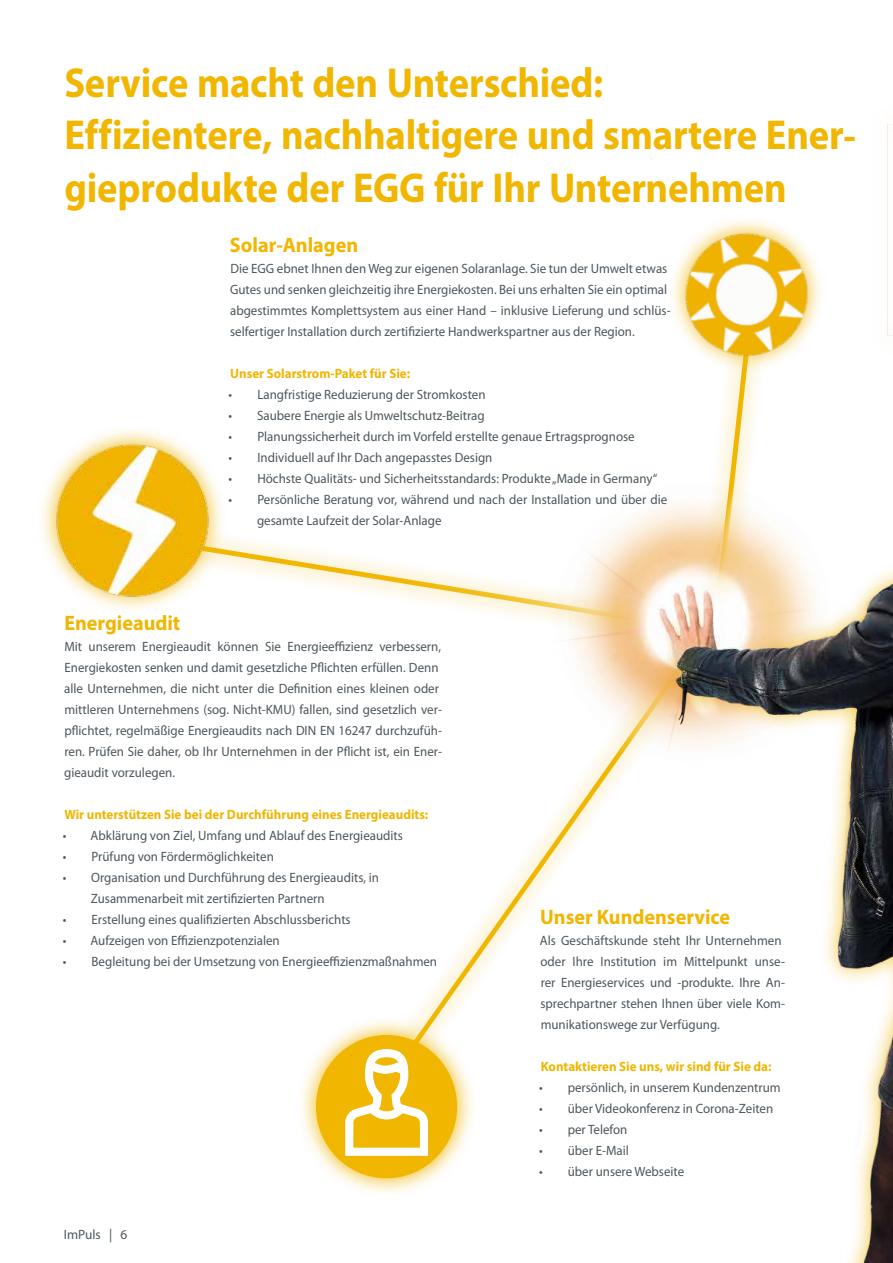
<style>
.page{position:relative;width:893px;height:1263px;background:#fff}
.page>*{position:absolute;margin:0;border:0;box-sizing:border-box;transform-origin:0 0}
.t1{font:700 42px/52.5px "Myriad Pro";letter-spacing:-.005em;color:#f0b600;scale:.92 1}
.t2{font:700 21px "Myriad Pro";color:#f0b600;scale:.96 1}
.t3{font:13.5px/21px "Myriad Pro";color:#4c565c;scale:.96 1}
.t4{font:700 13.5px "Myriad Pro";color:#f0b600;scale:.96 1}
.t5{font:13.5px "Myriad Pro";color:#4c565c}
</style>
<div class="page">
<img style="left:720px;top:569px;width:173px;height:694px">
<svg style="left:301px;top:1020px;width:171px;height:173px"></svg>
<div style="left:316px;top:1035px;width:141px;height:143px;border:7px solid #f0b600;border-radius:50%"></div>
<svg style="left:387px;top:615px;width:333px;height:486px"></svg>
<svg style="left:410px;top:643px;width:287px;height:408px"></svg>
<svg style="left:239px;top:515px;width:420px;height:223px"></svg>
<svg style="left:239px;top:542px;width:399px;height:82px"></svg>
<svg style="left:327px;top:1031px;width:120px;height:143px;background:#f3c943"></svg>
<svg style="left:341px;top:1045px;width:91px;height:115px"></svg>
<img style="left:42px;top:430px;width:197px;height:179px">
<svg style="left:644px;top:406px;width:205px;height:209px"></svg>
<img style="left:672px;top:219px;width:149px;height:187px">
<img style="left:887px;top:124px;width:6px;height:212px">
<h1 class="t1" style="left:64px;top:55px;width:862px">Service macht den Unterschied:<br>Effizientere, nachhaltigere und smartere Ener&shy;gieprodukte der EGG für Ihr Unternehmen</h1>
<h2 class="t2" style="left:230px;top:231px;width:135px">Solar-Anlagen</h2>
<p class="t3" style="left:230px;top:258px;width:460px">Die EGG ebnet Ihnen den Weg zur eigenen Solaranlage. Sie tun der Umwelt etwas Gutes und senken gleichzeitig ihre Energiekosten. Bei uns erhalten Sie ein optimal abgestimmtes Komplettsystem aus einer Hand – inklusive Lieferung und schlüs&shy;selfertiger Installation durch zertifizierte Handwerkspartner aus der Region.</p>
<p class="t4" style="left:230px;top:365px;width:189px">Unser Solarstrom-Paket für Sie:</p>
<p class="t3" style="left:229px;top:384px;width:269px">• Langfristige Reduzierung der Stromkosten</p>
<p class="t3" style="left:229px;top:405px;width:268px">• Saubere Energie als Umweltschutz-Beitrag</p>
<p class="t3" style="left:229px;top:426px;width:425px">• Planungssicherheit durch im Vorfeld erstellte genaue Ertragsprognose</p>
<p class="t3" style="left:229px;top:447px;width:276px">• Individuell auf Ihr Dach angepasstes Design</p>
<p class="t3" style="left:229px;top:468px;width:448px">• Höchste Qualitäts- und Sicherheitsstandards: Produkte „Made in Germany“</p>
<p class="t3" style="left:257px;top:489px;width:429px;text-indent:-28px">• Persönliche Beratung vor, während und nach der Installation und über die gesamte Laufzeit der Solar-Anlage</p>
<h2 class="t2" style="left:64px;top:609px;width:122px">Energieaudit</h2>
<p class="t3" style="left:64px;top:636px;width:395px">Mit unserem Energieaudit können Sie Energieeffizienz verbessern, Energiekosten senken und damit gesetzliche Pflichten erfüllen. Denn alle Unternehmen, die nicht unter die Definition eines kleinen oder mittleren Unternehmens (sog. Nicht-KMU) fallen, sind gesetzlich ver&shy;pflichtet, regelmäßige Energieaudits nach DIN EN 16247 durchzufüh&shy;ren. Prüfen Sie daher, ob Ihr Unternehmen in der Pflicht ist, ein Ener&shy;gieaudit vorzulegen.</p>
<p class="t4" style="left:65px;top:806px;width:380px">Wir unterstützen Sie bei der Durchführung eines Energieaudits:</p>
<p class="t3" style="left:63px;top:825px;width:356px">• Abklärung von Ziel, Umfang und Ablauf des Energieaudits</p>
<p class="t3" style="left:63px;top:846px;width:221px">• Prüfung von Fördermöglichkeiten</p>
<p class="t3" style="left:91px;top:867px;width:302px;text-indent:-28px">• Organisation und Durchführung des Energieaudits, in<br>Zusammenarbeit mit zertifizierten Partnern</p>
<p class="t3" style="left:63px;top:909px;width:302px">• Erstellung eines qualifizierten Abschlussberichts</p>
<p class="t3" style="left:63px;top:930px;width:228px">• Aufzeigen von Effizienzpotenzialen</p>
<p class="t3" style="left:63px;top:951px;width:392px">• Begleitung bei der Umsetzung von Energieeffizienzmaßnahmen</p>
<p class="t5" style="left:64px;top:1226px;width:65px">ImPuls | 6</p>
<h2 class="t2" style="left:540px;top:903px;width:199px">Unser Kundenservice</h2>
<p class="t3" style="left:540px;top:930px;width:257px">Als Geschäftskunde steht Ihr Unternehmen oder Ihre Institution im Mittelpunkt unse&shy;rer Energieservices und -produkte. Ihre An&shy;sprechpartner stehen Ihnen über viele Kom&shy;munikationswege zur Verfügung.</p>
<p class="t4" style="left:541px;top:1058px;width:242px">Kontaktieren Sie uns, wir sind für Sie da:</p>
<p class="t3" style="left:539px;top:1077px;width:253px">• persönlich, in unserem Kundenzentrum</p>
<p class="t3" style="left:539px;top:1098px;width:246px">• über Videokonferenz in Corona-Zeiten</p>
<p class="t3" style="left:539px;top:1119px;width:94px">• per Telefon</p>
<p class="t3" style="left:539px;top:1140px;width:95px">• über E-Mail</p>
<p class="t3" style="left:539px;top:1161px;width:153px">• über unsere Webseite</p>
</div>
